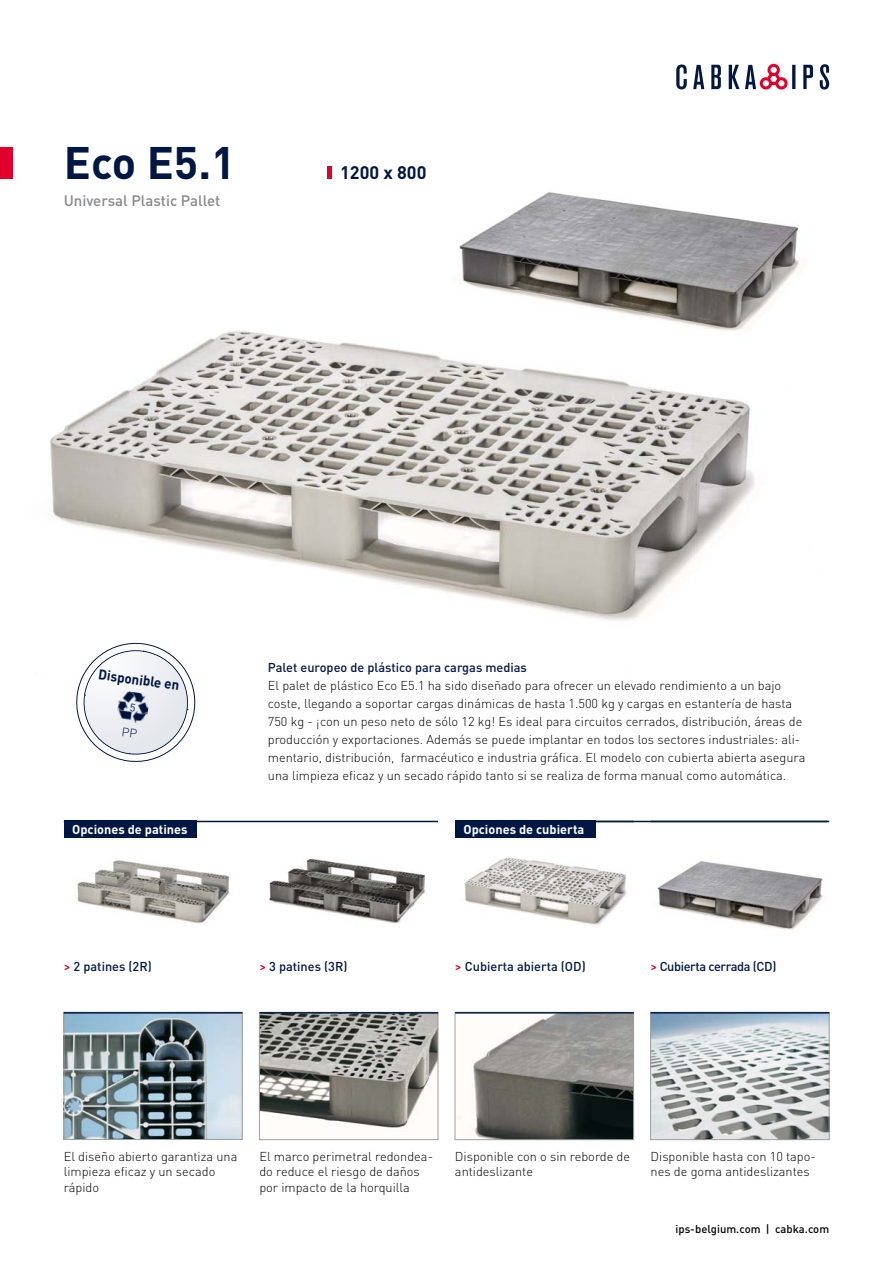
<style>
.page{position:relative;width:893px;height:1263px;background:#fff}
.page>*{position:absolute;margin:0;border:0;box-sizing:border-box;transform-origin:0 0}
.t1{font:700 45px "DIN Pro";color:#001744}
.t2{font:700 18px "DIN Pro";color:#001744}
.t3{font:500 15px "DIN Pro";color:#87888a}
.t4{font:700 13.95px "DIN Pro";color:#001744;scale:.95 1}
.t5{font:300 12.75px/15.3px "DIN Pro";color:#000}
.t6{font:500 12.75px "DIN Pro";color:#001744}
.t7{font:700 12.75px "DIN Pro";color:#fff}
.t8{font:500 12.75px "DIN Pro";letter-spacing:-.03em;color:#001744}
.t9{font:500 11.25px "DIN Pro";color:#000}
.s1{color:#e2002b}
</style>
<div class="page">
<div style="left:0;top:147px;width:13px;height:32px;background:#e2002b"></div>
<div style="left:327px;top:166px;width:5px;height:13px;background:#e2002b"></div>
<img style="left:77px;top:822px;width:165px;height:102px">
<img style="left:269px;top:858px;width:157px;height:66px">
<img style="left:464px;top:824px;width:163px;height:101px">
<img style="left:651px;top:822px;width:178px;height:108px">
<img style="left:50px;top:330px;width:705px;height:291px">
<img style="left:438px;top:192px;width:361px;height:178px">
<img style="left:652px;top:1014px;width:175px;height:124px">
<div style="left:650px;top:1012px;width:179px;height:128px;border:1px solid #9c9e9f"></div>
<img style="left:458px;top:1014px;width:174px;height:124px">
<div style="left:455px;top:1012px;width:179px;height:128px;border:1px solid #9c9e9f"></div>
<img style="left:261px;top:1014px;width:175px;height:117px">
<div style="left:259px;top:1012px;width:179px;height:128px;border:1px solid #9c9e9f"></div>
<img style="left:66px;top:1014px;width:174px;height:124px">
<div style="left:64px;top:1012px;width:178px;height:128px;border:1px solid #9c9e9f"></div>
<hr style="left:651px;top:1012px;width:178px;height:1px;background:#001744">
<hr style="left:260px;top:1012px;width:178px;height:1px;background:#001744">
<hr style="left:455px;top:1012px;width:179px;height:1px;background:#001744">
<hr style="left:64px;top:1012px;width:178px;height:1px;background:#001744">
<hr style="left:651px;top:821px;width:178px;height:1px;background:#001744">
<hr style="left:892px;top:1191px;width:1px;height:72px;background:#ebedf1">
<hr style="left:64px;top:821px;width:374px;height:1px;background:#001744">
<hr style="left:455px;top:821px;width:372px;height:1px;background:#001744">
<div style="left:64px;top:821px;width:132px;height:17px;background:#001744"></div>
<div style="left:455px;top:821px;width:140px;height:17px;background:#001744"></div>
<svg style="left:676px;top:64px;width:153px;height:26px"></svg>
<svg style="left:76px;top:642px;width:120px;height:120px"></svg>
<h1 class="t1" style="left:64px;top:132px;width:173px">Eco E5.1</h1>
<p class="t3" style="left:64px;top:191px;width:158px">Universal Plastic Pallet</p>
<h2 class="t2" style="left:340px;top:160px;width:88px">1200 x 800</h2>
<p class="t4" style="left:100px;top:665px;width:87px;rotate:8deg">Disponible en</p>
<p class="t7" style="left:72px;top:821px;width:117px">Opciones de patines</p>
<p class="t6" style="left:268px;top:658px;width:261px">Palet europeo de plástico para cargas medias</p>
<p class="t5" style="left:268px;top:675px;width:539px;line-height:18px">El palet de plástico Eco E5.1 ha sido diseñado para ofrecer un elevado rendimiento a un bajo coste, llegando a soportar cargas dinámicas de hasta 1.500 kg y cargas en estantería de hasta 750 kg - ¡con un peso neto de sólo 12 kg! Es ideal para circuitos cerrados, distribución, áreas de producción y exportaciones. Además se puede implantar en todos los sectores industriales: ali&shy;mentario, distribución, farmacéutico e industria gráfica. El modelo con cubierta abierta asegura una limpieza eficaz y un secado rápido tanto si se realiza de forma manual como automática.</p>
<p class="t7" style="left:463px;top:821px;width:122px">Opciones de cubierta</p>
<p class="t6" style="left:64px;top:957px;width:90px"><span class="s1">&gt;</span> 2 patines (2R)</p>
<p class="t6" style="left:259px;top:957px;width:90px"><span class="s1">&gt;</span> 3 patines (3R)</p>
<p class="t6" style="left:455px;top:957px;width:132px"><span class="s1">&gt;</span> Cubierta abierta (OD)</p>
<p class="t8" style="left:651px;top:957px;width:127px"><span class="s1">&gt;</span> Cubierta cerrada (CD)</p>
<p class="t5" style="left:64px;top:1148px;width:175px">El diseño abierto garantiza una limpieza eficaz y un secado rápido</p>
<p class="t5" style="left:259px;top:1148px;width:175px">El marco perimetral redondea&shy;do reduce el riesgo de daños por impacto de la horquilla</p>
<p class="t5" style="left:455px;top:1148px;width:177px">Disponible con o sin reborde de antideslizante</p>
<p class="t5" style="left:651px;top:1148px;width:167px">Disponible hasta con 10 tapo&shy;nes de goma antideslizantes</p>
<p class="t9" style="left:675px;top:1221px;width:155px">ips-belgium.com | cabka.com</p>
</div>
